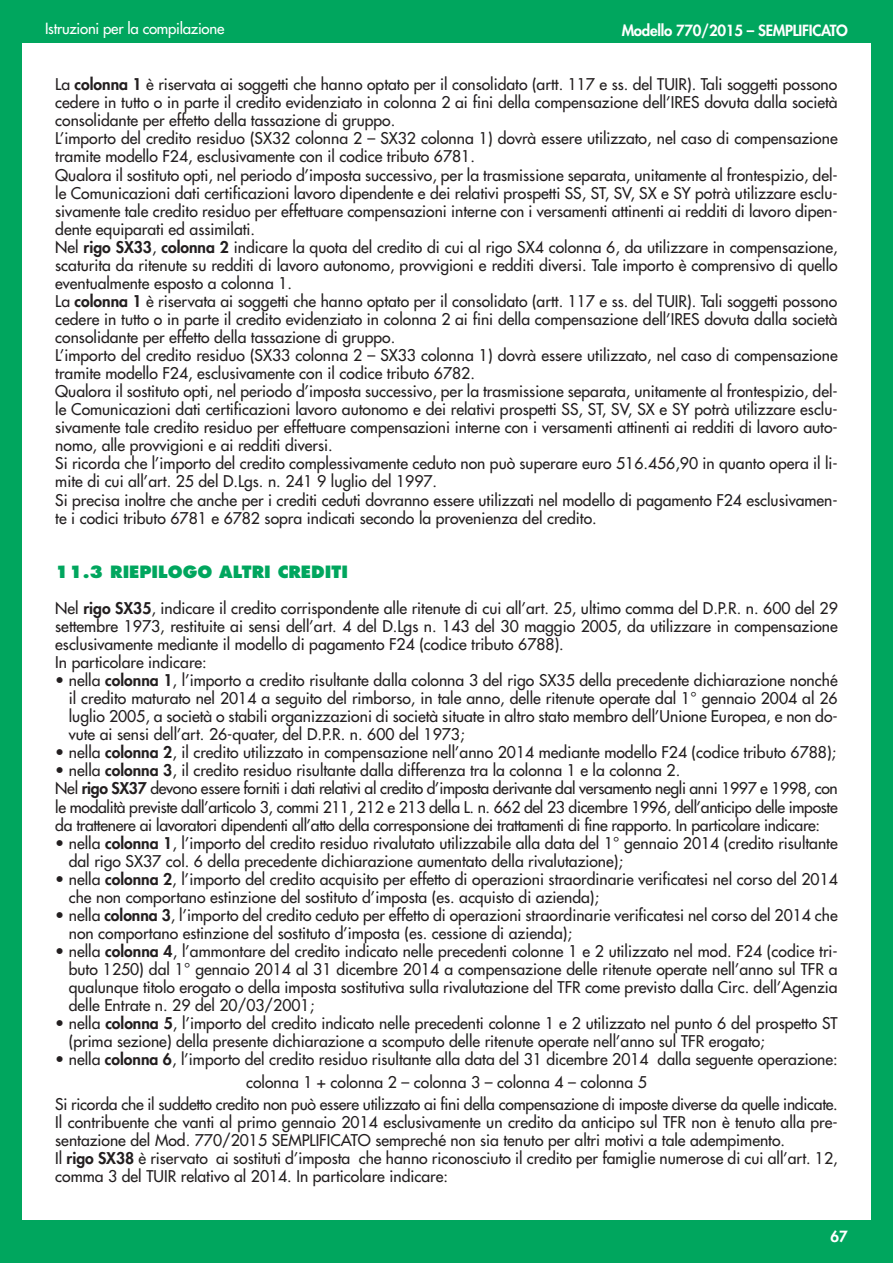
<style>
.page{position:relative;width:893px;height:1263px;background:#fff}
.page>*{position:absolute;margin:0;border:0;box-sizing:border-box;transform-origin:0 0}
.t1{font:800 16.5px "Futura";color:#00a65e}
.t2{font:15.75px/18px "Futura";color:#231f20}
.t3{font:15.75px/18px "Futura";letter-spacing:-.02em;color:#231f20}
.t4{font:800 15px "Futura";letter-spacing:-.015em;color:#fff}
.t5{font:15px "Futura";letter-spacing:-.015em;color:#fff}
.s1{font-weight:800}
</style>
<div class="page">
<div style="left:0;top:43px;width:21px;height:1220px;background:#00a65e"></div>
<div style="left:872px;top:43px;width:21px;height:1177px;background:#00a65e"></div>
<div style="left:0;top:1220px;width:893px;height:43px;background:#00a65e"></div>
<div style="left:0;top:0;width:893px;height:43px;background:#00a65e"></div>
<p class="t5" style="left:45px;top:21px;width:181px">Istruzioni per la compilazione</p>
<p class="t4" style="left:622px;top:23px;width:228px">Modello 770/2015 – SEMPLIFICATO</p>
<p class="t2" style="left:55px;top:76px;width:784px">La <span class="s1">colonna 1</span> è riservata ai soggetti che hanno optato per il consolidato (artt. 117 e ss. del TUIR). Tali soggetti possono cedere in tutto o in parte il credito evidenziato in colonna 2 ai fini della compensazione dell’IRES dovuta dalla società consolidante per effetto della tassazione di gruppo.<br>L’importo del credito residuo (SX32 colonna 2 – SX32 colonna 1) dovrà essere utilizzato, nel caso di compensazione tramite modello F24, esclusivamente con il codice tributo 6781.<br>Qualora il sostituto opti, nel periodo d’imposta successivo, per la trasmissione separata, unitamente al frontespizio, del&shy;le Comunicazioni dati certificazioni lavoro dipendente e dei relativi prospetti SS, ST, SV, SX e SY potrà utilizzare esclu&shy;sivamente tale credito residuo per effettuare compensazioni interne con i versamenti attinenti ai redditi di lavoro dipen&shy;dente equiparati ed assimilati.<br>Nel <span class="s1">rigo SX33</span>, <span class="s1">colonna 2</span> indicare la quota del credito di cui al rigo SX4 colonna 6, da utilizzare in compensazione, scaturita da ritenute su redditi di lavoro autonomo, provvigioni e redditi diversi. Tale importo è comprensivo di quello eventualmente esposto a colonna 1.<br>La <span class="s1">colonna 1</span> è riservata ai soggetti che hanno optato per il consolidato (artt. 117 e ss. del TUIR). Tali soggetti possono cedere in tutto o in parte il credito evidenziato in colonna 2 ai fini della compensazione dell’IRES dovuta dalla società consolidante per effetto della tassazione di gruppo.<br>L’importo del credito residuo (SX33 colonna 2 – SX33 colonna 1) dovrà essere utilizzato, nel caso di compensazione tramite modello F24, esclusivamente con il codice tributo 6782.<br>Qualora il sostituto opti, nel periodo d’imposta successivo, per la trasmissione separata, unitamente al frontespizio, del&shy;le Comunicazioni dati certificazioni lavoro autonomo e dei relativi prospetti SS, ST, SV, SX e SY potrà utilizzare esclu&shy;sivamente tale credito residuo per effettuare compensazioni interne con i versamenti attinenti ai redditi di lavoro auto&shy;nomo, alle provvigioni e ai redditi diversi.<br>Si ricorda che l’importo del credito complessivamente ceduto non può superare euro 516.456,90 in quanto opera il li&shy;mite di cui all’art. 25 del D.Lgs. n. 241 9 luglio del 1997.<br>Si precisa inoltre che anche per i crediti ceduti dovranno essere utilizzati nel modello di pagamento F24 esclusivamen&shy;te i codici tributo 6781 e 6782 sopra indicati secondo la provenienza del credito.</p>
<p class="t1" style="left:55px;top:564px;width:294px">11.3 RIEPILOGO ALTRI CREDITI</p>
<p class="t2" style="left:55px;top:600px;width:784px">Nel <span class="s1">rigo SX35</span>, indicare il credito corrispondente alle ritenute di cui all’art. 25, ultimo comma del D.P.R. n. 600 del 29 settembre 1973, restituite ai sensi dell’art. 4 del D.Lgs n. 143 del 30 maggio 2005, da utilizzare in compensazione esclusivamente mediante il modello di pagamento F24 (codice tributo 6788).<br>In particolare indicare:</p>
<p class="t2" style="left:69px;top:672px;width:770px;text-align:justify;text-indent:-13px">• nella <span class="s1">colonna 1</span>, l’importo a credito risultante dalla colonna 3 del rigo SX35 della precedente dichiarazione nonché il credito maturato nel 2014 a seguito del rimborso, in tale anno, delle ritenute operate dal 1° gennaio 2004 al 26 luglio 2005, a società o stabili organizzazioni di società situate in altro stato membro dell’Unione Europea, e non do&shy;vute ai sensi dell’art. 26-quater, del D.P.R. n. 600 del 1973;</p>
<p class="t2" style="left:55px;top:745px;width:782px">• nella <span class="s1">colonna 2</span>, il credito utilizzato in compensazione nell’anno 2014 mediante modello F24 (codice tributo 6788);</p>
<p class="t3" style="left:55px;top:763px;width:784px">• nella <span class="s1">colonna 3</span>, il credito residuo risultante dalla differenza tra la colonna 1 e la colonna 2.<br>Nel <span class="s1">rigo SX37</span> devono essere forniti i dati relativi al credito d’imposta derivante dal versamento negli anni 1997 e 1998, con le modalità previste dall’articolo 3, commi 211, 212 e 213 della L. n. 662 del 23 dicembre 1996, dell’anticipo delle imposte da trattenere ai lavoratori dipendenti all’atto della corresponsione dei trattamenti di fine rapporto. In particolare indicare:</p>
<p class="t2" style="left:69px;top:835px;width:770px;text-indent:-14px">• nella <span class="s1">colonna 1</span>, l’importo del credito residuo rivalutato utilizzabile alla data del 1° gennaio 2014 (credito risultante dal rigo SX37 col. 6 della precedente dichiarazione aumentato della rivalutazione);</p>
<p class="t2" style="left:69px;top:871px;width:771px;text-indent:-13px">• nella <span class="s1">colonna 2</span>, l’importo del credito acquisito per effetto di operazioni straordinarie verificatesi nel corso del 2014 che non comportano estinzione del sostituto d’imposta (es. acquisto di azienda);</p>
<p class="t2" style="left:69px;top:907px;width:770px;text-indent:-13px">• nella <span class="s1">colonna 3</span>, l’importo del credito ceduto per effetto di operazioni straordinarie verificatesi nel corso del 2014 che non comportano estinzione del sostituto d’imposta (es. cessione di azienda);</p>
<p class="t2" style="left:69px;top:943px;width:770px;text-align:justify;text-indent:-13px">• nella <span class="s1">colonna 4</span>, l’ammontare del credito indicato nelle precedenti colonne 1 e 2 utilizzato nel mod. F24 (codice tri&shy;buto 1250) dal 1° gennaio 2014 al 31 dicembre 2014 a compensazione delle ritenute operate nell’anno sul TFR a qualunque titolo erogato o della imposta sostitutiva sulla rivalutazione del TFR come previsto dalla Circ. dell’Agenzia delle Entrate n. 29 del 20/03/2001;</p>
<p class="t2" style="left:69px;top:1015px;width:770px;text-indent:-13px">• nella <span class="s1">colonna 5</span>, l’importo del credito indicato nelle precedenti colonne 1 e 2 utilizzato nel punto 6 del prospetto ST (prima sezione) della presente dichiarazione a scomputo delle ritenute operate nell’anno sul TFR erogato;</p>
<p class="t2" style="left:55px;top:1049px;width:784px;line-height:22.4px;text-align:center">• nella <span class="s1">colonna 6</span>, l’importo del credito residuo risultante alla data del 31 dicembre 2014 dalla seguente operazione: colonna 1 + colonna 2 – colonna 3 – colonna 4 – colonna 5<br>Si ricorda che il suddetto credito non può essere utilizzato ai fini della compensazione di imposte diverse da quelle indicate.</p>
<p class="t2" style="left:55px;top:1114px;width:784px">Il contribuente che vanti al primo gennaio 2014 esclusivamente un credito da anticipo sul TFR non è tenuto alla pre&shy;sentazione del Mod. 770/2015 SEMPLIFICATO sempreché non sia tenuto per altri motivi a tale adempimento.<br>Il <span class="s1">rigo SX38</span> è riservato ai sostituti d’imposta che hanno riconosciuto il credito per famiglie numerose di cui all’art. 12, comma 3 del TUIR relativo al 2014. In particolare indicare:</p>
<p class="t4" style="left:831px;top:1229px;width:19px">67</p>
</div>
